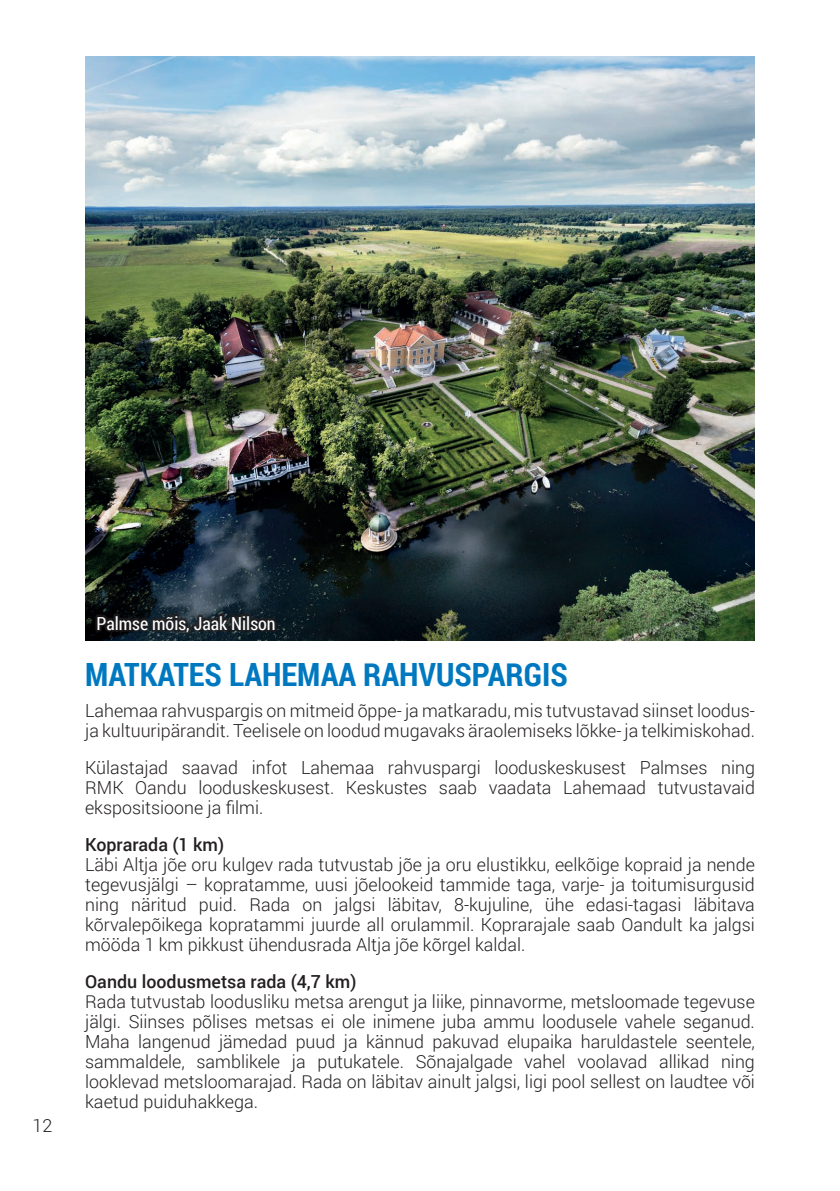
<style>
.page{position:relative;width:840px;height:1191px;background:#fff}
.page>*{position:absolute;margin:0;border:0;box-sizing:border-box;transform-origin:0 0}
.t1{font:700 32px "Roboto Condensed";color:#0078c0}
.t2{font:300 18px/20px "Roboto";color:#231f20;text-align:justify}
.t3{font:500 18px "Roboto";color:#231f20}
.t4{font:18px "Roboto Condensed";color:#fff}
</style>
<div class="page">
<img style="left:85px;top:57px;width:669px;height:584px">
<div style="left:95px;top:613px;width:182px;height:22px;background:#231f20;opacity:.75"></div>
<p class="t2" style="left:33px;top:1115px;width:21px">12</p>
<p class="t4" style="left:96px;top:610px;width:181px">Palmse mõis, Jaak Nilson</p>
<h1 class="t1" style="left:85px;top:652px;width:484px">MATKATES LAHEMAA RAHVUSPARGIS</h1>
<p class="t2" style="left:85px;top:700px;width:671px">Lahemaa rahvuspargis on mitmeid õppe- ja matkaradu, mis tutvustavad siinset loodus&shy;ja kultuuripärandit. Teelisele on loodud mugavaks äraolemiseks lõkke- ja telkimiskohad.</p>
<p class="t2" style="left:85px;top:757px;width:671px">Külastajad saavad infot Lahemaa rahvuspargi looduskeskusest Palmses ning RMK Oandu looduskeskusest. Keskustes saab vaadata Lahemaad tutvustavaid ekspositsioone ja filmi.</p>
<p class="t3" style="left:85px;top:832px;width:140px">Koprarada (1 km)</p>
<p class="t2" style="left:85px;top:854px;width:671px">Läbi Altja jõe oru kulgev rada tutvustab jõe ja oru elustikku, eelkõige kopraid ja nende tegevusjälgi – kopratamme, uusi jõelookeid tammide taga, varje- ja toitumisurgusid ning näritud puid. Rada on jalgsi läbitav, 8-kujuline, ühe edasi-tagasi läbitava kõrvalepõikega kopratammi juurde all orulammil. Koprarajale saab Oandult ka jalgsi mööda 1 km pikkust ühendusrada Altja jõe kõrgel kaldal.</p>
<p class="t3" style="left:85px;top:969px;width:273px">Oandu loodusmetsa rada (4,7 km)</p>
<p class="t2" style="left:85px;top:991px;width:671px">Rada tutvustab loodusliku metsa arengut ja liike, pinnavorme, metsloomade tegevuse jälgi. Siinses põlises metsas ei ole inimene juba ammu loodusele vahele seganud.<br>Maha langenud jämedad puud ja kännud pakuvad elupaika haruldastele seentele, sammaldele, samblikele ja putukatele. Sõnajalgade vahel voolavad allikad ning looklevad metsloomarajad. Rada on läbitav ainult jalgsi, ligi pool sellest on laudtee või kaetud puiduhakkega.</p>
</div>
